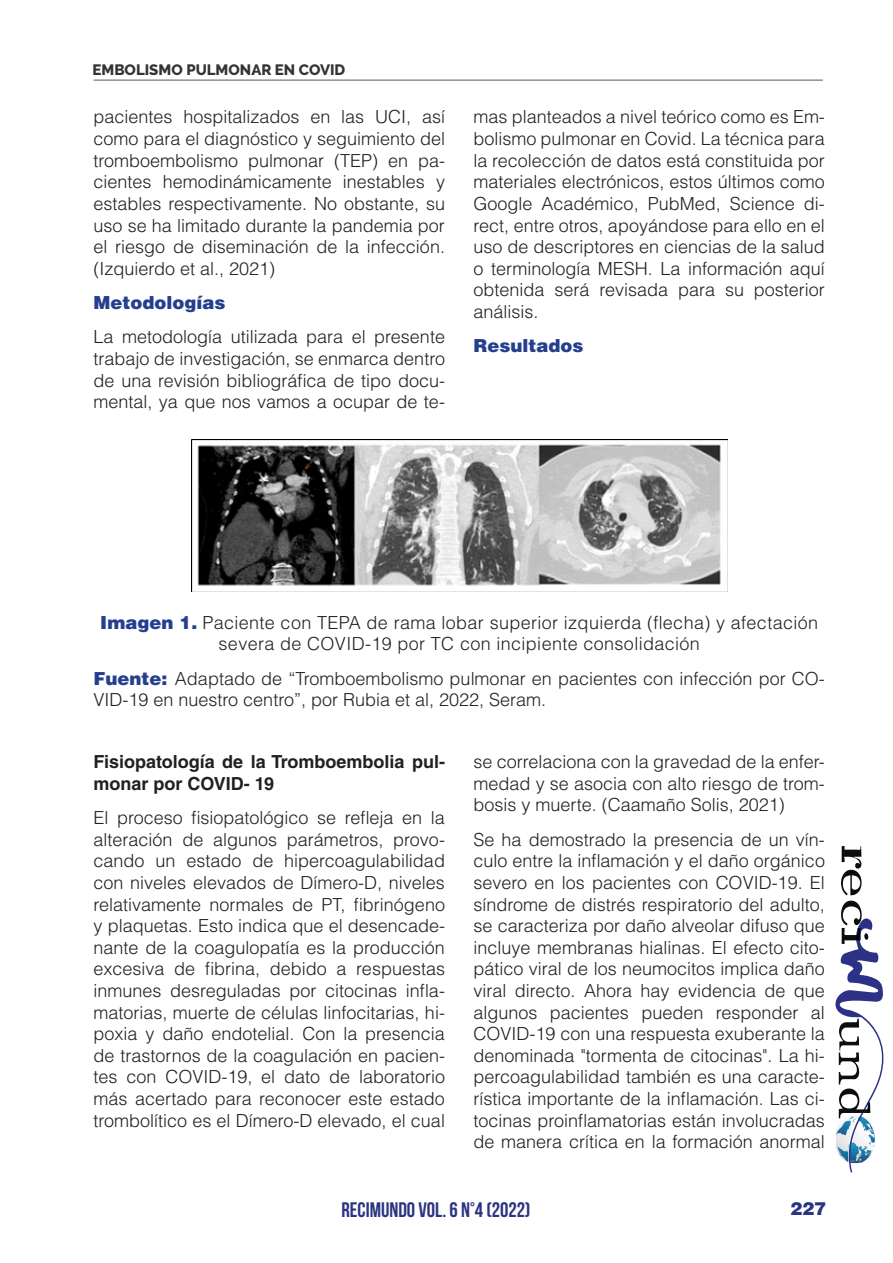
<style>
.page{position:relative;width:893px;height:1263px;background:#fff}
.page>*{position:absolute;margin:0;border:0;box-sizing:border-box;transform-origin:0 0}
.t1{font:700 21px "Bebas Neue";color:#2b3481}
.t2{font:300 18px/21.6px "Helvetica LT Std";color:#231f20;text-align:justify}
.t3{font:300 18px/21.6px "Helvetica LT Std";letter-spacing:.02em;color:#231f20;text-align:center}
.t4{font:700 18px/21.6px "Helvetica LT Std";color:#231f20}
.t5{font:900 18px "Helvetica LT Std";color:#253f8e}
.t6{font:900 18px "Helvetica LT Std";color:#2b3481}
.t7{font:800 15px "Raleway";color:#333}
.s1{font-weight:900;color:#253f8e}
</style>
<div class="page">
<hr style="left:94px;top:80px;width:729px;height:1px;background:#545557">
<svg style="left:841px;top:846px;width:20px;height:49px"></svg>
<svg style="left:835px;top:901px;width:49px;height:272px"></svg>
<img style="left:191px;top:439px;width:536px;height:152px">
<p class="t7" style="left:92px;top:62px;width:254px">EMBOLISMO PULMONAR EN COVID</p>
<p class="t2" style="left:94px;top:106px;width:353px">pacientes hospitalizados en las UCI, así como para el diagnóstico y seguimiento del tromboembolismo pulmonar (TEP) en pa&shy;cientes hemodinámicamente inestables y estables respectivamente. No obstante, su uso se ha limitado durante la pandemia por el riesgo de diseminación de la infección. (Izquierdo et al., 2021)</p>
<p class="t5" style="left:94px;top:291px;width:134px">Metodologías</p>
<p class="t2" style="left:94px;top:326px;width:353px">La metodología utilizada para el presente trabajo de investigación, se enmarca dentro de una revisión bibliográfica de tipo docu&shy;mental, ya que nos vamos a ocupar de te-</p>
<p class="t2" style="left:473px;top:106px;width:353px">mas planteados a nivel teórico como es Em&shy;bolismo pulmonar en Covid. La técnica para la recolección de datos está constituida por materiales electrónicos, estos últimos como Google Académico, PubMed, Science di&shy;rect, entre otros, apoyándose para ello en el uso de descriptores en ciencias de la salud o terminología MESH. La información aquí obtenida será revisada para su posterior análisis.</p>
<p class="t5" style="left:473px;top:334px;width:112px">Resultados</p>
<p class="t3" style="left:100px;top:611px;width:719px"><span class="s1">Imagen 1.</span> Paciente con TEPA de rama lobar superior izquierda (flecha) y afectación severa de COVID-19 por TC con incipiente consolidación</p>
<p class="t2" style="left:94px;top:667px;width:733px"><span class="s1">Fuente:</span> Adaptado de “Tromboembolismo pulmonar en pacientes con infección por CO-<br>VID-19 en nuestro centro”, por Rubia et al, 2022, Seram.</p>
<p class="t4" style="left:94px;top:751px;width:353px">Fisiopatología de la Tromboembolia pul&shy;monar por COVID- 19</p>
<p class="t2" style="left:94px;top:807px;width:353px">El proceso fisiopatológico se refleja en la alteración de algunos parámetros, provo&shy;cando un estado de hipercoagulabilidad con niveles elevados de Dímero-D, niveles relativamente normales de PT, fibrinógeno y plaquetas. Esto indica que el desencade&shy;nante de la coagulopatía es la producción excesiva de fibrina, debido a respuestas inmunes desreguladas por citocinas infla&shy;matorias, muerte de células linfocitarias, hi&shy;poxia y daño endotelial. Con la presencia de trastornos de la coagulación en pacien&shy;tes con COVID-19, el dato de laboratorio más acertado para reconocer este estado trombolítico es el Dímero-D elevado, el cual</p>
<p class="t2" style="left:473px;top:751px;width:353px">se correlaciona con la gravedad de la enfer&shy;medad y se asocia con alto riesgo de trom&shy;bosis y muerte. (Caamaño Solis, 2021)</p>
<p class="t2" style="left:473px;top:828px;width:353px">Se ha demostrado la presencia de un vín&shy;culo entre la inflamación y el daño orgánico severo en los pacientes con COVID-19. El síndrome de distrés respiratorio del adulto, se caracteriza por daño alveolar difuso que incluye membranas hialinas. El efecto cito&shy;pático viral de los neumocitos implica daño viral directo. Ahora hay evidencia de que algunos pacientes pueden responder al COVID-19 con una respuesta exuberante la denominada "tormenta de citocinas". La hi&shy;percoagulabilidad también es una caracte&shy;rística importante de la inflamación. Las ci&shy;tocinas proinflamatorias están involucradas de manera crítica en la formación anormal</p>
<p class="t1" style="left:341px;top:1198px;width:190px">RECIMUNDO VOL. 6 N°4 (2022)</p>
<p class="t6" style="left:790px;top:1197px;width:38px">227</p>
</div>
